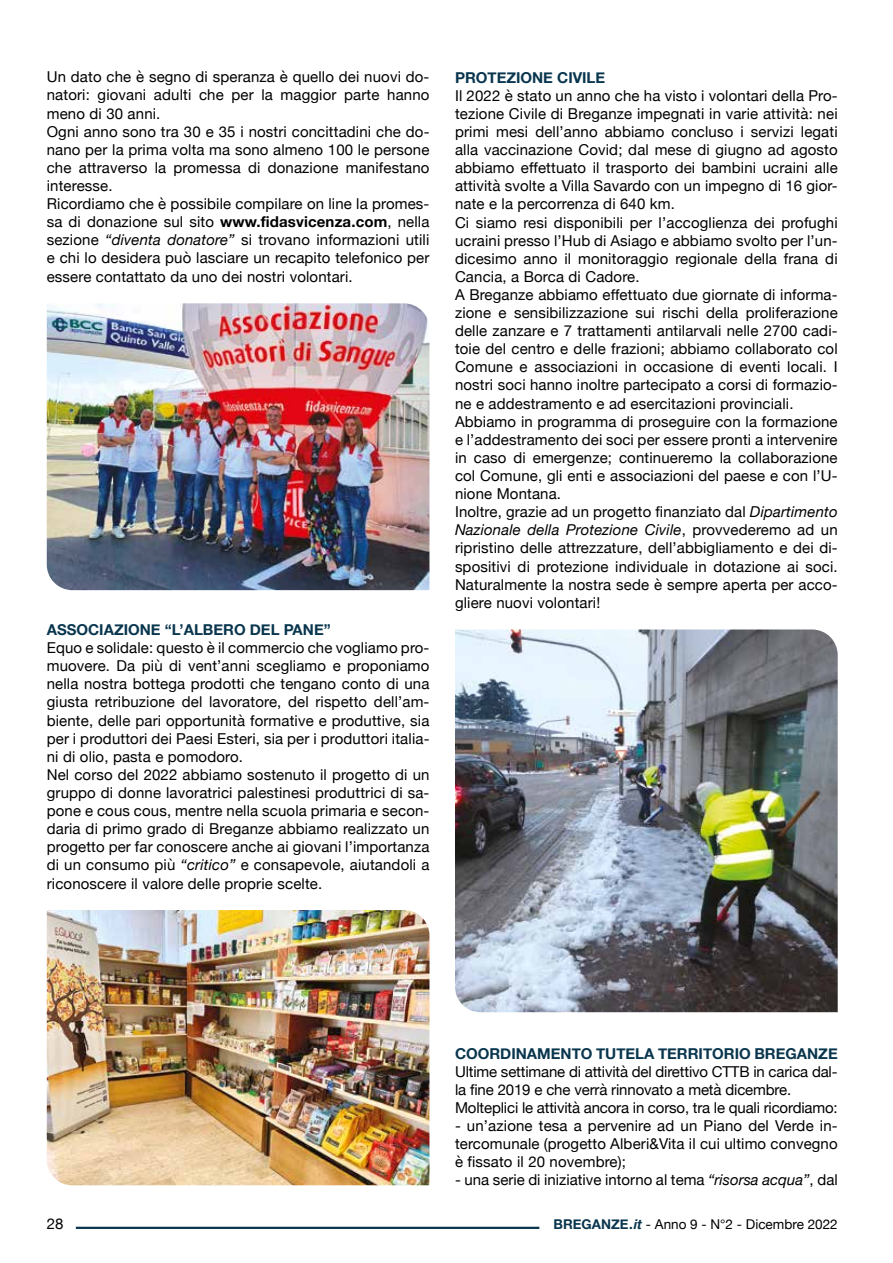
<style>
.page{position:relative;width:893px;height:1263px;background:#fff}
.page>*{position:absolute;margin:0;border:0;box-sizing:border-box;transform-origin:0 0}
.t1{font:15px/18.1px "Helvetica Neue";letter-spacing:.01em;color:#000}
.t2{font:15px/18.1px "Helvetica Neue";letter-spacing:-.01em;color:#000}
.t3{font:700 15px "Helvetica Neue";color:#09364e}
.t4{font:13.5px "Helvetica Neue";color:#000}
.s1{font-weight:700}
.s2{font-style:italic}
.s3{font-weight:700;color:#09364e}
.s4{font-weight:700;font-style:italic;color:#09364e}
</style>
<div class="page">
<hr style="left:76px;top:1227px;width:463px;height:2px;background:#09364e">
<img style="left:47px;top:303px;width:382px;height:287px">
<img style="left:47px;top:910px;width:382px;height:275px">
<img style="left:455px;top:629px;width:383px;height:383px">
<p class="t1" style="left:47px;top:69px;width:384px">Un dato che è segno di speranza è quello dei nuovi do&shy;natori: giovani adulti che per la maggior parte hanno meno di 30 anni.<br>Ogni anno sono tra 30 e 35 i nostri concittadini che do&shy;nano per la prima volta ma sono almeno 100 le persone che attraverso la promessa di donazione manifestano interesse.<br>Ricordiamo che è possibile compilare on line la promes&shy;sa di donazione sul sito <span class="s1">www.fidasvicenza.com</span>, nella sezione <span class="s2">“diventa donatore”</span> si trovano informazioni utili e chi lo desidera può lasciare un recapito telefonico per essere contattato da uno dei nostri volontari.</p>
<p class="t3" style="left:47px;top:618px;width:285px">ASSOCIAZIONE “L’ALBERO DEL PANE”</p>
<p class="t1" style="left:47px;top:640px;width:384px">Equo e solidale: questo è il commercio che vogliamo pro&shy;muovere. Da più di vent’anni scegliamo e proponiamo nella nostra bottega prodotti che tengano conto di una giusta retribuzione del lavoratore, del rispetto dell’am&shy;biente, delle pari opportunità formative e produttive, sia per i produttori dei Paesi Esteri, sia per i produttori italia&shy;ni di olio, pasta e pomodoro.<br>Nel corso del 2022 abbiamo sostenuto il progetto di un gruppo di donne lavoratrici palestinesi produttrici di sa&shy;pone e cous cous, mentre nella scuola primaria e secon&shy;daria di primo grado di Breganze abbiamo realizzato un progetto per far conoscere anche ai giovani l’importanza di un consumo più <span class="s2">“critico”</span> e consapevole, aiutandoli a riconoscere il valore delle proprie scelte.</p>
<p class="t3" style="left:455px;top:66px;width:152px">PROTEZIONE CIVILE</p>
<p class="t1" style="left:455px;top:87px;width:384px">Il 2022 è stato un anno che ha visto i volontari della Pro&shy;tezione Civile di Breganze impegnati in varie attività: nei primi mesi dell’anno abbiamo concluso i servizi legati alla vaccinazione Covid; dal mese di giugno ad agosto abbiamo effettuato il trasporto dei bambini ucraini alle attività svolte a Villa Savardo con un impegno di 16 gior&shy;nate e la percorrenza di 640 km.<br>Ci siamo resi disponibili per l’accoglienza dei profughi ucraini presso l’Hub di Asiago e abbiamo svolto per l’un&shy;dicesimo anno il monitoraggio regionale della frana di Cancia, a Borca di Cadore.<br>A Breganze abbiamo effettuato due giornate di informa&shy;zione e sensibilizzazione sui rischi della proliferazione delle zanzare e 7 trattamenti antilarvali nelle 2700 cadi&shy;toie del centro e delle frazioni; abbiamo collaborato col Comune e associazioni in occasione di eventi locali. I nostri soci hanno inoltre partecipato a corsi di formazio&shy;ne e addestramento e ad esercitazioni provinciali.<br>Abbiamo in programma di proseguire con la formazione e l’addestramento dei soci per essere pronti a intervenire in caso di emergenze; continueremo la collaborazione col Comune, gli enti e associazioni del paese e con l’U&shy;nione Montana.<br>Inoltre, grazie ad un progetto finanziato dal <span class="s2">Dipartimento Nazionale della Protezione Civile</span>, provvederemo ad un ripristino delle attrezzature, dell’abbigliamento e dei di&shy;spositivi di protezione individuale in dotazione ai soci.<br>Naturalmente la nostra sede è sempre aperta per acco&shy;gliere nuovi volontari!</p>
<p class="t3" style="left:455px;top:1041px;width:384px">COORDINAMENTO TUTELA TERRITORIO BREGANZE</p>
<p class="t2" style="left:455px;top:1063px;width:384px">Ultime settimane di attività del direttivo CTTB in carica dal&shy;la fine 2019 e che verrà rinnovato a metà dicembre.<br>Molteplici le attività ancora in corso, tra le quali ricordiamo:</p>
<p class="t1" style="left:455px;top:1117px;width:384px;text-align:justify">- un’azione tesa a pervenire ad un Piano del Verde in&shy;tercomunale (progetto Alberi&amp;Vita il cui ultimo convegno è fissato il 20 novembre);</p>
<p class="t1" style="left:455px;top:1172px;width:384px">- una serie di iniziative intorno al tema <span class="s2">“risorsa acqua”</span>, dal</p>
<p class="t1" style="left:47px;top:1215px;width:18px">28</p>
<p class="t4" style="left:554px;top:1214px;width:286px"><span class="s3">BREGANZE.</span><span class="s4">it</span> - Anno 9 - N°2 - Dicembre 2022</p>
</div>
